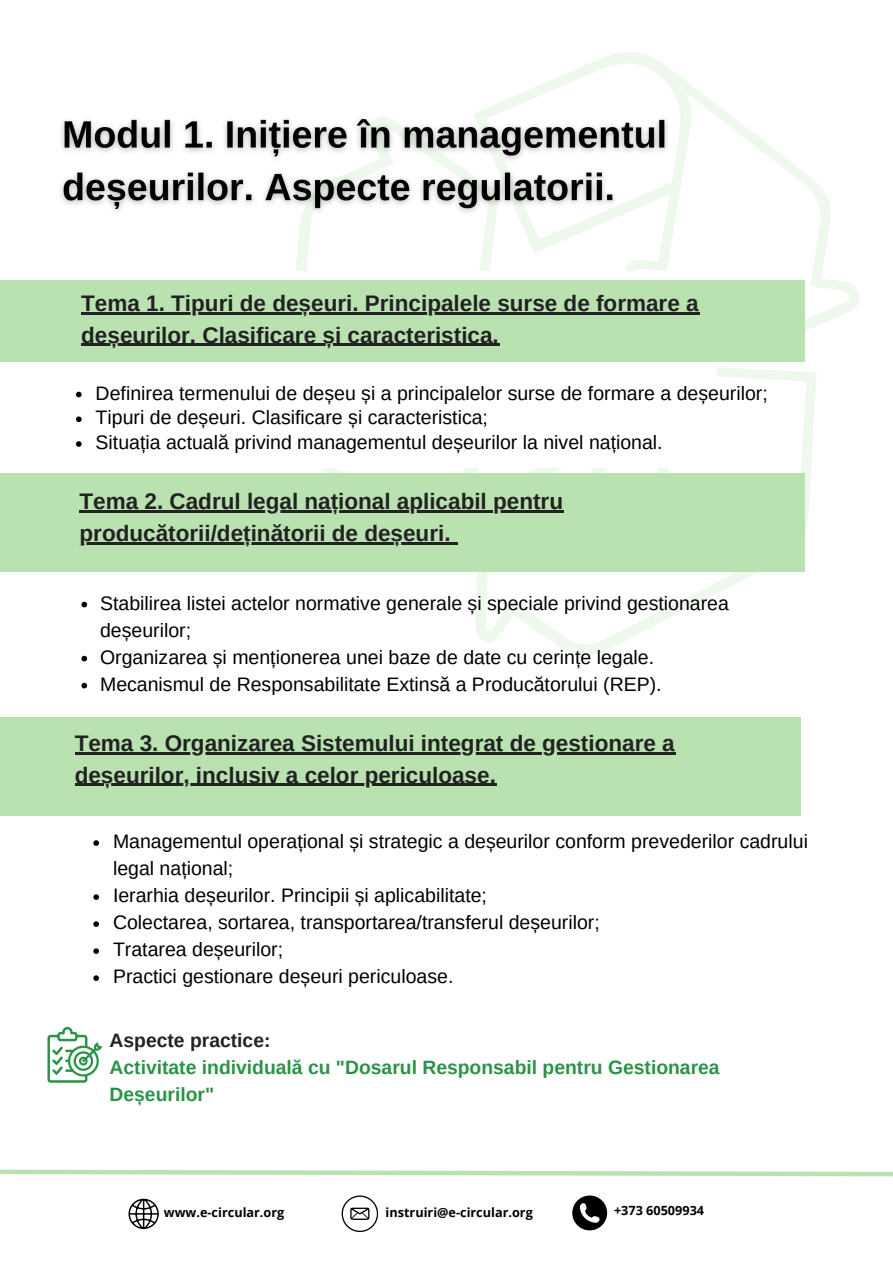
<style>
.page{position:relative;width:893px;height:1264px;background:#fff}
.page>*{position:absolute;margin:0;border:0;box-sizing:border-box;transform-origin:0 0}
.t1{font:700 22.5px/31.5px "Arimo";color:#222}
.t2{font:19.5px/27px "Arimo";color:#000}
.t3{font:700 19.35px/27px "Arimo";color:#2b9348}
.t4{font:700 19.35px "Arimo";color:#222}
.t5{font:700 12.75px "Open Sans";color:#010101}
</style>
<div class="page">
<svg style="left:341px;top:1195px;width:36px;height:36px"></svg>
<svg style="left:572px;top:1195px;width:35px;height:35px"></svg>
<svg style="left:128px;top:1198px;width:31px;height:31px"></svg>
<svg style="left:296px;top:52px;width:563px;height:705px"></svg>
<div style="left:41px;top:271px;width:675px;height:196px;background:#fff"></div>
<div style="left:0;top:280px;width:804px;height:81px;background:#b9e2b0"></div>
<div style="left:0;top:473px;width:804px;height:99px;background:#b9e2b0"></div>
<div style="left:0;top:717px;width:800px;height:98px;background:#b9e2b0"></div>
<svg style="left:47px;top:1027px;width:55px;height:55px"></svg>
<svg style="left:0;top:1169px;width:892px;height:8px"></svg>
<svg style="left:81px;top:601px;width:6px;height:6px"></svg>
<svg style="left:81px;top:655px;width:6px;height:6px"></svg>
<svg style="left:81px;top:682px;width:6px;height:6px"></svg>
<svg style="left:76px;top:392px;width:6px;height:5px"></svg>
<svg style="left:76px;top:416px;width:6px;height:6px"></svg>
<svg style="left:76px;top:441px;width:6px;height:6px"></svg>
<svg style="left:93px;top:840px;width:6px;height:5px"></svg>
<svg style="left:93px;top:894px;width:6px;height:5px"></svg>
<svg style="left:93px;top:921px;width:6px;height:5px"></svg>
<svg style="left:93px;top:948px;width:6px;height:5px"></svg>
<svg style="left:93px;top:975px;width:6px;height:5px"></svg>
<hr style="left:81px;top:312px;width:618px;height:2px;background:#222">
<hr style="left:81px;top:344px;width:418px;height:2px;background:#222">
<hr style="left:79px;top:510px;width:484px;height:3px;background:#222">
<hr style="left:79px;top:542px;width:372px;height:2px;background:#222">
<svg style="left:451px;top:542px;width:6px;height:2px"></svg>
<hr style="left:75px;top:752px;width:600px;height:2px;background:#222">
<hr style="left:75px;top:783px;width:421px;height:3px;background:#222">
<img style="left:60px;top:112px;width:614px;height:108px">
<p class="t1" style="left:81px;top:287px;width:619px">Tema 1. Tipuri de deșeuri. Principalele surse de formare a deșeurilor. Clasificare și caracteristica.</p>
<p class="t2" style="left:96px;top:379px;width:673px">Definirea termenului de deșeu și a principalelor surse de formare a deșeurilor;</p>
<p class="t2" style="left:96px;top:404px;width:394px">Tipuri de deșeuri. Clasificare și caracteristica;</p>
<p class="t2" style="left:96px;top:429px;width:568px">Situația actuală privind managementul deșeurilor la nivel național.</p>
<p class="t1" style="left:79px;top:486px;width:485px">Tema 2. Cadrul legal național aplicabil pentru producătorii/deținătorii de deșeuri.</p>
<p class="t2" style="left:100px;top:589px;width:630px">Stabilirea listei actelor normative generale și speciale privind gestionarea deșeurilor;</p>
<p class="t2" style="left:100px;top:643px;width:555px">Organizarea și menționerea unei baze de date cu cerințe legale.</p>
<p class="t2" style="left:100px;top:670px;width:563px">Mecanismul de Responsabilitate Extinsă a Producătorului (REP).</p>
<p class="t1" style="left:75px;top:727px;width:601px">Tema 3. Organizarea Sistemului integrat de gestionare a deșeurilor, inclusiv a celor periculoase.</p>
<p class="t2" style="left:113px;top:827px;width:696px">Managementul operațional și strategic a deșeurilor conform prevederilor cadrului legal național;</p>
<p class="t2" style="left:113px;top:881px;width:375px">Ierarhia deșeurilor. Principii și aplicabilitate;</p>
<p class="t2" style="left:113px;top:908px;width:488px">Colectarea, sortarea, transportarea/transferul deșeurilor;</p>
<p class="t2" style="left:113px;top:935px;width:172px">Tratarea deșeurilor;</p>
<p class="t2" style="left:113px;top:962px;width:342px">Practici gestionare deșeuri periculoase.</p>
<p class="t4" style="left:109px;top:1029px;width:162px">Aspecte practice:</p>
<p class="t3" style="left:109px;top:1053px;width:611px">Activitate individuală cu "Dosarul Responsabil pentru Gestionarea<br>Deșeurilor"</p>
<p class="t5" style="left:164px;top:1203px;width:122px">www.e-circular.org</p>
<p class="t5" style="left:385px;top:1203px;width:149px">instruiri@e-circular.org</p>
<p class="t5" style="left:614px;top:1201px;width:92px">+373 60509934</p>
</div>
